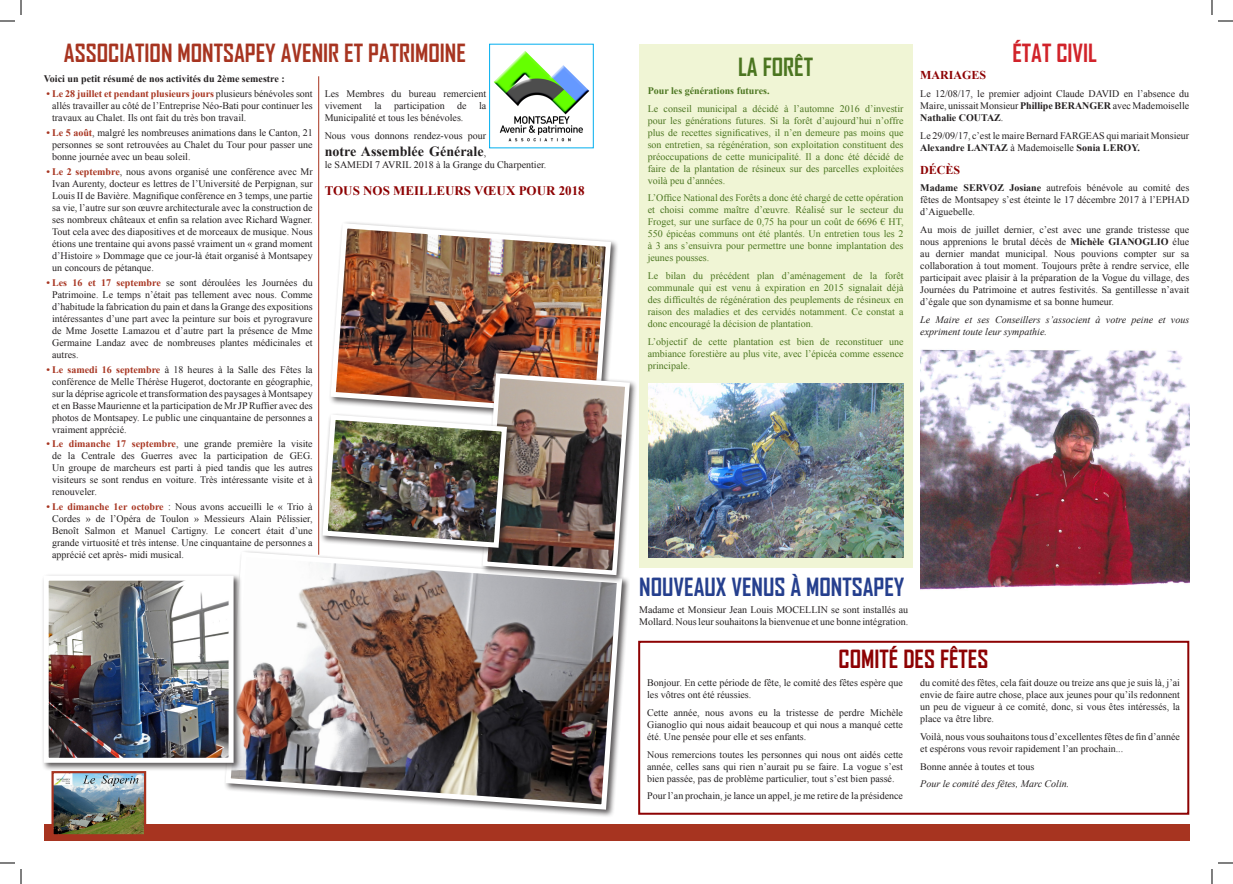
<style>
.page{position:relative;width:1233px;height:884px;background:#fff}
.page>*{position:absolute;margin:0;border:0;box-sizing:border-box;transform-origin:0 0}
.t1{font:700 24px "Agency FB";color:#a73420}
.t2{font:700 24px "Agency FB";color:#253f8e}
.t3{font:700 24px "Agency FB";color:#8d0203}
.t4{font:700 24px "Agency FB";color:#d1232a}
.t5{font:700 24px "Agency FB";color:#4b7520}
.t6{font:700 14px "Times New Roman";color:#231f20}
.t7{font:700 13px "Times New Roman";color:#8d0203}
.t8{font:700 12px "Times New Roman";color:#8d0203}
.t9{font:10px/12px "Times New Roman";color:#231f20;text-align:justify}
.t10{font:10px/12px "Times New Roman";color:#4b7520;text-align:justify}
.t11{font:italic 10px/12px "Times New Roman";color:#231f20}
.t12{font:700 10px "Times New Roman";color:#231f20}
.t13{font:700 10px "Times New Roman";color:#4b7520}
.s1{font-weight:700;color:#a73420}
.s2{font-weight:400;font-size:10px}
.s3{font-weight:700}
</style>
<div class="page">
<div style="left:639px;top:44px;width:274px;height:523px;background:#f0f5d5"></div>
<div style="left:44px;top:824px;width:1145px;height:16px;background:#a73420"></div>
<hr style="left:318px;top:76px;width:1px;height:479px;background:#a73420">
<img style="left:493px;top:51px;width:97px;height:91px">
<div style="left:489px;top:44px;width:105px;height:104px;border:1px solid #00aeef"></div>
<img style="left:54px;top:774px;width:89px;height:59px">
<div style="left:51px;top:771px;width:95px;height:65px;border:2px solid #a73420"></div>
<div style="left:223px;top:549px;width:407px;height:268px;background:#231f20;opacity:.75"></div>
<img style="left:223px;top:549px;width:402px;height:263px">
<div style="left:41px;top:573px;width:201px;height:198px;background:#231f20;opacity:.75"></div>
<img style="left:50px;top:582px;width:177px;height:175px">
<div style="left:44px;top:576px;width:189px;height:187px;border:5px solid #fff"></div>
<img style="left:332px;top:222px;width:281px;height:149px">
<div style="left:480px;top:371px;width:157px;height:212px;background:#231f20;opacity:.75"></div>
<img style="left:320px;top:371px;width:312px;height:206px">
<img style="left:920px;top:349px;width:269px;height:241px">
<div style="left:638px;top:641px;width:551px;height:174px;border:2px solid #8d0203"></div>
<img style="left:648px;top:384px;width:255px;height:174px">
<svg style="left:1218px;top:20px;width:15px;height:2px"></svg>
<svg style="left:1218px;top:862px;width:15px;height:2px"></svg>
<svg style="left:0;top:0;width:22px;height:22px"></svg>
<svg style="left:0;top:862px;width:22px;height:22px"></svg>
<svg style="left:1211px;top:0;width:1px;height:15px"></svg>
<svg style="left:1211px;top:869px;width:1px;height:15px"></svg>
<h1 class="t1" style="left:64px;top:38px;width:403px">ASSOCIATION MONTSAPEY AVENIR ET PATRIMOINE</h1>
<p class="t12" style="left:44px;top:72px;width:243px">Voici un petit résumé de nos activités du 2ème semestre :</p>
<p class="t9" style="left:52px;top:88px;width:262px;text-indent:-6px"><span class="s1">• Le 28 juillet et pendant plusieurs jours</span> plusieurs bénévoles sont allés travailler au côté de l’Entreprise Néo-Bati pour continuer les travaux au Chalet. Ils ont fait du très bon travail.</p>
<p class="t9" style="left:52px;top:126px;width:262px;text-indent:-6px"><span class="s1">• Le 5 août</span>, malgré les nombreuses animations dans le Canton, 21 personnes se sont retrouvées au Chalet du Tour pour passer une bonne journée avec un beau soleil.</p>
<p class="t9" style="left:52px;top:165px;width:262px;text-indent:-6px"><span class="s1">• Le 2 septembre</span>, nous avons organisé une conférence avec Mr Ivan Aurenty, docteur es lettres de l’Université de Perpignan, sur Louis II de Bavière. Magnifique conférence en 3 temps, une partie sa vie, l’autre sur son œuvre architecturale avec la construction de ses nombreux châteaux et enfin sa relation avec Richard Wagner.<br>Tout cela avec des diapositives et de morceaux de musique. Nous étions une trentaine qui avons passé vraiment un « grand moment d’Histoire » Dommage que ce jour-là était organisé à Montsapey un concours de pétanque.</p>
<p class="t9" style="left:52px;top:276px;width:262px;text-indent:-6px"><span class="s1">• Les 16 et 17 septembre</span> se sont déroulées les Journées du Patrimoine. Le temps n’était pas tellement avec nous. Comme d’habitude la fabrication du pain et dans la Grange des expositions intéressantes d’une part avec la peinture sur bois et pyrogravure de Mme Josette Lamazou et d’autre part la présence de Mme Germaine Landaz avec de nombreuses plantes médicinales et autres.</p>
<p class="t9" style="left:52px;top:363px;width:262px;text-indent:-6px"><span class="s1">• Le samedi 16 septembre</span> à 18 heures à la Salle des Fêtes la conférence de Melle Thérèse Hugerot, doctorante en géographie, sur la déprise agricole et transformation des paysages à Montsapey et en Basse Maurienne et la participation de Mr JP Ruffier avec des photos de Montsapey. Le public une cinquantaine de personnes a vraiment apprécié.</p>
<p class="t9" style="left:52px;top:438px;width:262px;text-indent:-6px"><span class="s1">• Le dimanche 17 septembre</span>, une grande première la visite de la Centrale des Guerres avec la participation de GEG.<br>Un groupe de marcheurs est parti à pied tandis que les autres visiteurs se sont rendus en voiture. Très intéressante visite et à renouveler.</p>
<p class="t9" style="left:52px;top:501px;width:262px;text-indent:-6px"><span class="s1">• Le dimanche 1er octobre</span> : Nous avons accueilli le « Trio à Cordes » de l’Opéra de Toulon » Messieurs Alain Pélissier, Benoît Salmon et Manuel Cartigny. Le concert était d’une grande virtuosité et très intense. Une cinquantaine de personnes a apprécié cet après- midi musical.</p>
<p class="t9" style="left:325px;top:88px;width:163px">Les Membres du bureau remercient vivement la participation de la Municipalité et tous les bénévoles.</p>
<p class="t9" style="left:325px;top:129px;width:163px">Nous vous donnons rendez-vous pour</p>
<h2 class="t6" style="left:325px;top:141px;width:163px">notre Assemblée Générale<span class="s2">,</span></h2>
<p class="t9" style="left:325px;top:158px;width:223px">le SAMEDI 7 AVRIL 2018 à la Grange du Charpentier.</p>
<h3 class="t7" style="left:325px;top:182px;width:261px">TOUS NOS MEILLEURS VŒUX POUR 2018</h3>
<h1 class="t5" style="left:738px;top:52px;width:76px">LA FORÊT</h1>
<p class="t13" style="left:647px;top:84px;width:123px">Pour les générations futures.</p>
<p class="t10" style="left:647px;top:102px;width:257px">Le conseil municipal a décidé à l’automne 2016 d’investir pour les générations futures. Si la forêt d’aujourd’hui n’offre plus de recettes significatives, il n’en demeure pas moins que son entretien, sa régénération, son exploitation constituent des préoccupations de cette municipalité. Il a donc été décidé de faire de la plantation de résineux sur des parcelles exploitées voilà peu d’années.</p>
<p class="t10" style="left:647px;top:192px;width:257px">L’Office National des Forêts a donc été chargé de cette opération et choisi comme maître d’œuvre. Réalisé sur le secteur du Froget, sur une surface de 0,75 ha pour un coût de 6696 € HT, 550 épicéas communs ont été plantés. Un entretien tous les 2 à 3 ans s’ensuivra pour permettre une bonne implantation des jeunes pousses.</p>
<p class="t10" style="left:647px;top:269px;width:257px">Le bilan du précédent plan d’aménagement de la forêt communale qui est venu à expiration en 2015 signalait déjà des difficultés de régénération des peuplements de résineux en raison des maladies et des cervidés notamment. Ce constat a donc encouragé la décision de plantation.</p>
<p class="t10" style="left:647px;top:335px;width:257px">L’objectif de cette plantation est bien de reconstituer une ambiance forestière au plus vite, avec l’épicéa comme essence principale.</p>
<h1 class="t4" style="left:1012px;top:38px;width:86px">ÉTAT CIVIL</h1>
<p class="t8" style="left:920px;top:67px;width:67px">MARIAGES</p>
<p class="t9" style="left:920px;top:87px;width:270px">Le 12/08/17, le premier adjoint Claude DAVID en l’absence du Maire, unissait Monsieur <span class="s3">Phillipe BERANGER</span> avec Mademoiselle <span class="s3">Nathalie COUTAZ</span>.</p>
<p class="t9" style="left:920px;top:129px;width:270px">Le 29/09/17, c’est le maire Bernard FARGEAS qui mariait Monsieur<br><span class="s3">Alexandre LANTAZ</span> à Mademoiselle <span class="s3">Sonia LEROY.</span></p>
<p class="t8" style="left:920px;top:161px;width:42px">DÉCÈS</p>
<p class="t9" style="left:920px;top:182px;width:270px"><span class="s3">Madame SERVOZ Josiane</span> autrefois bénévole au comité des fêtes de Montsapey s’est éteinte le 17 décembre 2017 à l’EPHAD d’Aiguebelle.</p>
<p class="t9" style="left:920px;top:223px;width:270px">Au mois de juillet dernier, c’est avec une grande tristesse que nous apprenions le brutal décès de <span class="s3">Michèle GIANOGLIO</span> élue au dernier mandat municipal. Nous pouvions compter sur sa collaboration à tout moment. Toujours prête à rendre service, elle participait avec plaisir à la préparation de la Vogue du village, des Journées du Patrimoine et autres festivités. Sa gentillesse n’avait d’égale que son dynamisme et sa bonne humeur.</p>
<p class="t11" style="left:920px;top:313px;width:270px">Le Maire et ses Conseillers s’associent à votre peine et vous expriment toute leur sympathie.</p>
<h1 class="t2" style="left:639px;top:572px;width:267px">NOUVEAUX VENUS À MONTSAPEY</h1>
<p class="t9" style="left:639px;top:604px;width:270px">Madame et Monsieur Jean Louis MOCELLIN se sont installés au<br>Mollard. Nous leur souhaitons la bienvenue et une bonne intégration.</p>
<h1 class="t3" style="left:838px;top:644px;width:151px">COMITÉ DES FÊTES</h1>
<p class="t9" style="left:920px;top:677px;width:261px">du comité des fêtes, cela fait douze ou treize ans que je suis là, j’ai envie de faire autre chose, place aux jeunes pour qu’ils redonnent un peu de vigueur à ce comité, donc, si vous êtes intéressés, la place va être libre.</p>
<p class="t9" style="left:920px;top:730px;width:261px">Voilà, nous vous souhaitons tous d’excellentes fêtes de fin d’année et espérons vous revoir rapidement l’an prochain...</p>
<p class="t9" style="left:920px;top:760px;width:116px">Bonne année à toutes et tous</p>
<p class="t11" style="left:920px;top:778px;width:151px">Pour le comité des fêtes, Marc Colin.</p>
<p class="t9" style="left:647px;top:677px;width:257px">Bonjour. En cette période de fête, le comité des fêtes espère que les vôtres ont été réussies.</p>
<p class="t9" style="left:647px;top:706px;width:257px">Cette année, nous avons eu la tristesse de perdre Michèle Gianoglio qui nous aidait beaucoup et qui nous a manqué cette été. Une pensée pour elle et ses enfants.</p>
<p class="t9" style="left:647px;top:748px;width:257px">Nous remercions toutes les personnes qui nous ont aidés cette année, celles sans qui rien n’aurait pu se faire. La vogue s’est bien passée, pas de problème particulier, tout s’est bien passé.</p>
<p class="t9" style="left:647px;top:790px;width:257px">Pour l’an prochain, je lance un appel, je me retire de la présidence</p>
</div>
